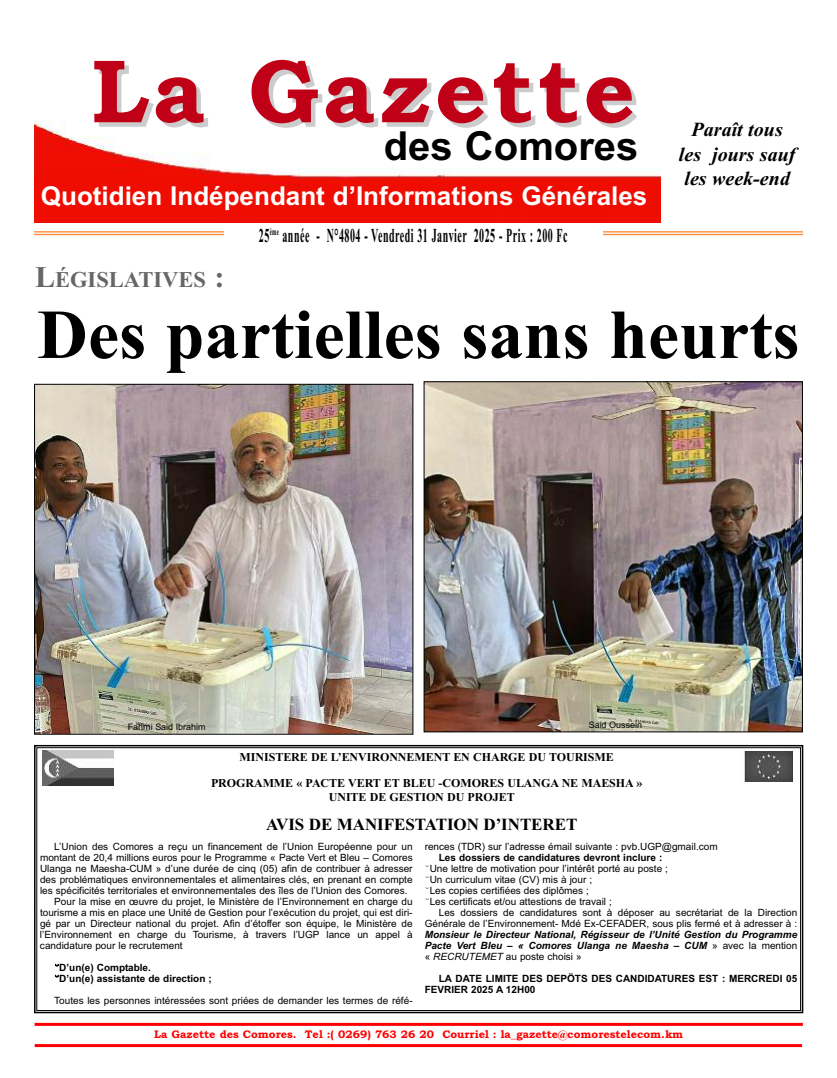
<style>
.page{position:relative;width:837px;height:1078px;background:#fff}
.page>*{position:absolute;margin:0;border:0;box-sizing:border-box;transform-origin:0 0}
.t1{font:700 90px "Bookman Old Style";letter-spacing:.05em;color:#bf0017}
.t2{font:700 70px "Times New Roman";color:#000}
.t3{font:700 40px "Arial";color:#000}
.t4{font:700 26px "Arial";color:#fff}
.t5{font:700 22.5px "Times New Roman";color:#666}
.t6{font:italic 700 20px/24px "Times New Roman";color:#000;text-align:center}
.t7{font:700 19.8px "Times New Roman";letter-spacing:.05em;color:#000;scale:.51 1}
.t8{font:700 17px "Times New Roman";letter-spacing:-.005em;color:#000}
.t9{font:700 12px/26px "Times New Roman";letter-spacing:-.005em;color:#000;text-align:center}
.t10{font:700 11px "Bookman Old Style";color:#f00}
.t11{font:10px/11px "Arial";color:#000}
.t12{font:italic 700 10px/11px "Arial";color:#000;text-align:justify}
.t13{font:700 10px/11px "Arial";color:#000}
.t14{font:9px "Arial";letter-spacing:-.005em;color:#000}
.s1{font-size:30px}
.s2{font-family:"MT Extra";font-weight:400}
.s3{font-weight:700}
.s4{font-family:"MT Extra"}
.s5{font-weight:400;font-style:normal}
.s6{font-weight:400}
</style>
<div class="page">
<hr style="left:34px;top:231px;width:768px;height:1px;background:#ff8a38">
<hr style="left:34px;top:234px;width:768px;height:1px;background:#ff8a38">
<hr style="left:35px;top:1043px;width:766px;height:3px;background:#f00">
<hr style="left:35px;top:1022px;width:767px;height:3px;background:#f00">
<img style="left:34px;top:121px;width:626px;height:102px">
<div style="left:223px;top:223px;width:379px;height:21px;background:#fff"></div>
<img style="left:36px;top:385px;width:375px;height:347px">
<div style="left:34px;top:383px;width:379px;height:351px;border:1px solid #000"></div>
<img style="left:425px;top:383px;width:375px;height:347px">
<div style="left:423px;top:381px;width:379px;height:351px;border:1px solid #000"></div>
<div style="left:34px;top:744px;width:769px;height:269px;border:2px solid #000"></div>
<div style="left:37px;top:747px;width:763px;height:263px;border:1px solid #000"></div>
<img style="left:744px;top:751px;width:49px;height:30px">
<img style="left:43px;top:750px;width:70px;height:35px">
<h1 class="t1" style="left:91px;top:38px;width:546px">La Gazette</h1>
<h3 class="t3" style="left:383px;top:123px;width:256px">des Comores</h3>
<h3 class="t4" style="left:41px;top:180px;width:608px">Quotidien Indépendant d’Informations Générales</h3>
<h3 class="t7" style="left:259px;top:223px;width:606px">25<sup>ème</sup> année - N°4804 - Vendredi 31 Janvier 2025 - Prix : 200 Fc</h3>
<h3 class="t6" style="left:678px;top:117px;width:118px">Paraît tous les jours sauf les week-end</h3>
<h3 class="t5" style="left:35px;top:266px;width:191px"><span class="s1">L</span>ÉGISLATIVES <span class="s1">:</span></h3>
<h2 class="t2" style="left:37px;top:293px;width:763px">Des partielles sans heurts</h2>
<p class="t14" style="left:128px;top:721px;width:79px">Fahmi Said Ibrahim</p>
<p class="t14" style="left:588px;top:720px;width:55px">Said Oussein</p>
<p class="t9" style="left:211px;top:743px;width:432px">MINISTERE DE L’ENVIRONNEMENT EN CHARGE DU TOURISME<br>PROGRAMME « PACTE VERT ET BLEU -COMORES ULANGA NE MAESHA »</p>
<p class="t9" style="left:329px;top:783px;width:187px">UNITE DE GESTION DU PROJET</p>
<h3 class="t8" style="left:266px;top:813px;width:312px">AVIS DE MANIFESTATION D’INTERET</h3>
<p class="t11" style="left:54px;top:841px;width:360px">L’Union des Comores a reçu un financement de l’Union Européenne pour un</p>
<p class="t11" style="left:40px;top:852px;width:374px">montant de 20,4 millions euros pour le Programme « Pacte Vert et Bleu – Comores</p>
<p class="t11" style="left:40px;top:863px;width:374px">Ulanga ne Maesha-CUM » d’une durée de cinq (05) afin de contribuer à adresser</p>
<p class="t11" style="left:40px;top:874px;width:374px">des problématiques environnementales et alimentaires clés, en prenant en compte</p>
<p class="t11" style="left:40px;top:885px;width:369px">les spécificités territoriales et environnementales des îles de l’Union des Comores.</p>
<p class="t11" style="left:54px;top:896px;width:360px">Pour la mise en œuvre du projet, le Ministère de l’Environnement en charge du</p>
<p class="t11" style="left:40px;top:907px;width:374px">tourisme a mis en place une Unité de Gestion pour l’exécution du projet, qui est diri-</p>
<p class="t11" style="left:40px;top:918px;width:374px">gé par un Directeur national du projet. Afin d’étoffer son équipe, le Ministère de</p>
<p class="t11" style="left:40px;top:929px;width:374px">l’Environnement en charge du Tourisme, à travers l’UGP lance un appel à</p>
<p class="t11" style="left:40px;top:940px;width:144px">candidature pour le recrutement</p>
<p class="t13" style="left:54px;top:962px;width:159px"><span class="s2">˘</span>D’un(e) Comptable.<br><span class="s2">˘</span>D’un(e) assistante de direction ;</p>
<p class="t11" style="left:54px;top:995px;width:360px">Toutes les personnes intéressées sont priées de demander les termes de réfé-</p>
<p class="t11" style="left:424px;top:841px;width:294px">rences (TDR) sur l’adresse émail suivante : pvb.UGP@gmail.com</p>
<p class="t11" style="left:424px;top:852px;width:245px;text-indent:14px"><span class="s3">Les dossiers de candidatures devront inclure : </span><span class="s4">˘</span>Une lettre de motivation pour l’intérêt porté au poste ; <span class="s4">˘</span>Un curriculum vitae (CV) mis à jour ;<br><span class="s4">˘</span>Les copies certifiées des diplômes ;<br><span class="s4">˘</span>Les certificats et/ou attestions de travail ;</p>
<p class="t11" style="left:424px;top:907px;width:374px;text-align:right">Les dossiers de candidatures sont à déposer au secrétariat de la Direction<br>Générale de l’Environnement- Mdé Ex-CEFADER, sous plis fermé et à adresser à :</p>
<p class="t12" style="left:424px;top:929px;width:374px">Monsieur le Directeur National, Régisseur de l’Unité Gestion du Programme Pacte Vert Bleu – « Comores Ulanga ne Maesha – CUM <span class="s5">» avec la mention «</span> <span class="s6">RECRUTEMET</span> <span class="s5">au poste choisi »</span></p>
<p class="t13" style="left:424px;top:973px;width:374px;text-indent:14px">LA DATE LIMITE DES DEPÖTS DES CANDIDATURES EST : MERCREDI 05<br>FEVRIER 2025 A 12H00</p>
<p class="t10" style="left:154px;top:1027px;width:530px">La Gazette des Comores. Tel :( 0269) 763 26 20 Courriel : la_gazette@comorestelecom.km</p>
</div>
